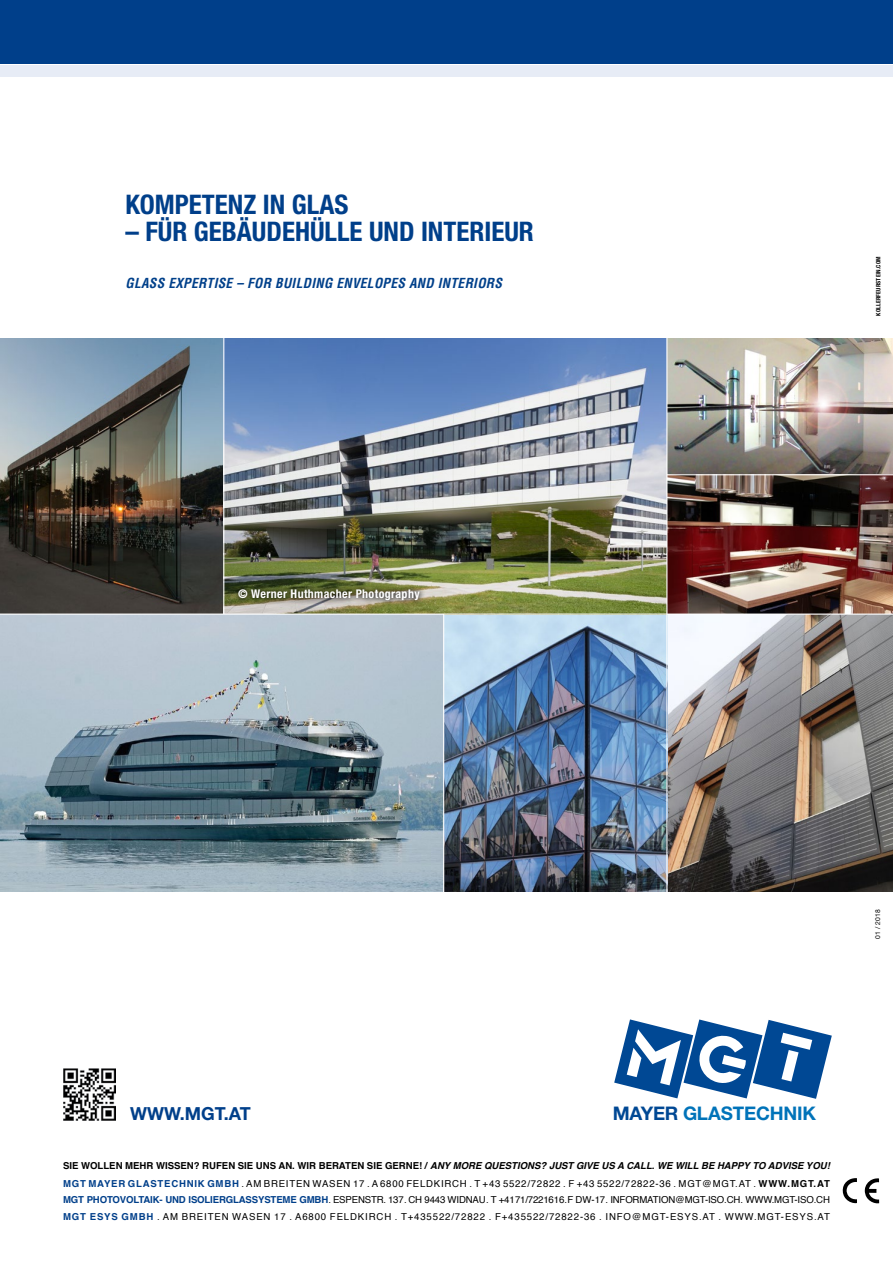
<style>
.page{position:relative;width:893px;height:1263px;background:#fff}
.page>*{position:absolute;margin:0;border:0;box-sizing:border-box;transform-origin:0 0}
.Headline_Produktfold{font:700 condensed 27px "Helvetica Neue";color:#003f8a}
.t1{font:700 18.75px "Helvetica Neue";letter-spacing:-.01em;color:#0073b9}
.Mengentext{font:700 18px "Helvetica Neue";color:#003f8a}
.Lauftext{font:italic 700 condensed 13.5px "Helvetica";letter-spacing:.025em;color:#00408a}
.Bildunterschrift{font:700 condensed 12px "Helvetica Neue";letter-spacing:.03em;color:#fff}
.t2{font:9.6px "Helvetica";letter-spacing:.08em;color:#000}
.t3{font:9.6px "Helvetica";letter-spacing:-.015em;color:#000}
.Textüberschriften{font:italic 700 9.6px "Helvetica";color:#000}
.Copytext_fett_Produk{font:6.75px "Helvetica Neue";letter-spacing:.025em;color:#000}
.Copytext_fett_Produk-2{font:700 condensed 6px "Helvetica Neue";letter-spacing:.025em;color:#000}
.s1{color:#004894}
.s2{font-style:normal}
.s3{font-weight:700;color:#003f8a}
.s4{font-weight:700}
</style>
<div class="page">
<div style="left:0;top:0;width:893px;height:64px;background:#003f8a"></div>
<div style="left:0;top:65px;width:893px;height:12px;background:#e7ecf6"></div>
<img style="left:0;top:338px;width:893px;height:554px">
<svg style="left:843px;top:1178px;width:14px;height:25px"></svg>
<svg style="left:865px;top:1178px;width:14px;height:25px"></svg>
<svg style="left:614px;top:1019px;width:218px;height:80px"></svg>
<hr style="left:223px;top:337px;width:1px;height:277px;background:#fff">
<hr style="left:667px;top:474px;width:226px;height:1px;background:#fff">
<hr style="left:443px;top:614px;width:1px;height:325px;background:#fff">
<hr style="left:666px;top:337px;width:1px;height:566px;background:#fff">
<hr style="left:0;top:613px;width:893px;height:2px;background:#fff">
<img style="left:63px;top:1068px;width:53px;height:53px">
<div style="left:232px;top:583px;width:194px;height:24px;background:#000;opacity:.6"></div>
<p class="Headline_Produktfold" style="left:125px;top:188px;width:224px">KOMPETENZ IN GLAS</p>
<p class="Headline_Produktfold" style="left:125px;top:215px;width:410px">– FÜR GEBÄUDEHÜLLE UND INTERIEUR</p>
<p class="Lauftext" style="left:125px;top:275px;width:378px">GLASS EXPERTISE – FOR BUILDING ENVELOPES AND INTERIORS</p>
<p class="Bildunterschrift" style="left:238px;top:587px;width:183px">© Werner Huthmacher Photography</p>
<p class="Copytext_fett_Produk-2" style="left:875px;top:316px;width:61px;rotate:-90deg">KOLLERFEURSTEIN.COM</p>
<p class="Copytext_fett_Produk" style="left:874px;top:939px;width:31px;rotate:-90deg">01 / 2018</p>
<p class="Mengentext" style="left:130px;top:1103px;width:122px">WWW.MGT.AT</p>
<p class="t1" style="left:613px;top:1102px;width:205px"><span class="s1">MAYER</span> GLASTECHNIK</p>
<p class="Textüberschriften" style="left:63px;top:1158px;width:768px"><span class="s2">SIE WOLLEN MEHR WISSEN? RUFEN SIE UNS AN. WIR BERATEN SIE GERNE! /</span> ANY MORE QUESTIONS? JUST GIVE US A CALL. WE WILL BE HAPPY TO ADVISE YOU!</p>
<p class="t2" style="left:63px;top:1176px;width:768px"><span class="s3">MGT MAYER GLASTECHNIK GMBH</span> . AM BREITEN WASEN 17 . A 6800 FELDKIRCH . T +43 5522/72822 . F +43 5522/72822-36 . MGT@MGT.AT . <span class="s4">WWW.MGT.AT</span></p>
<p class="t3" style="left:63px;top:1192px;width:768px"><span class="s3">MGT PHOTOVOLTAIK- UND ISOLIERGLASSYSTEME GMBH</span> . ESPENSTR. 137 . CH 9443 WIDNAU . T +41 71/7221616 . F DW -17 . INFORMATION@MGT-ISO.CH . WWW.MGT-ISO.CH</p>
<p class="t2" style="left:63px;top:1209px;width:768px"><span class="s3">MGT ESYS GMBH</span> . AM BREITEN WASEN 17 . A6800 FELDKIRCH . T+435522/72822 . F+435522/72822-36 . INFO@MGT-ESYS.AT . WWW.MGT-ESYS.AT</p>
</div>
